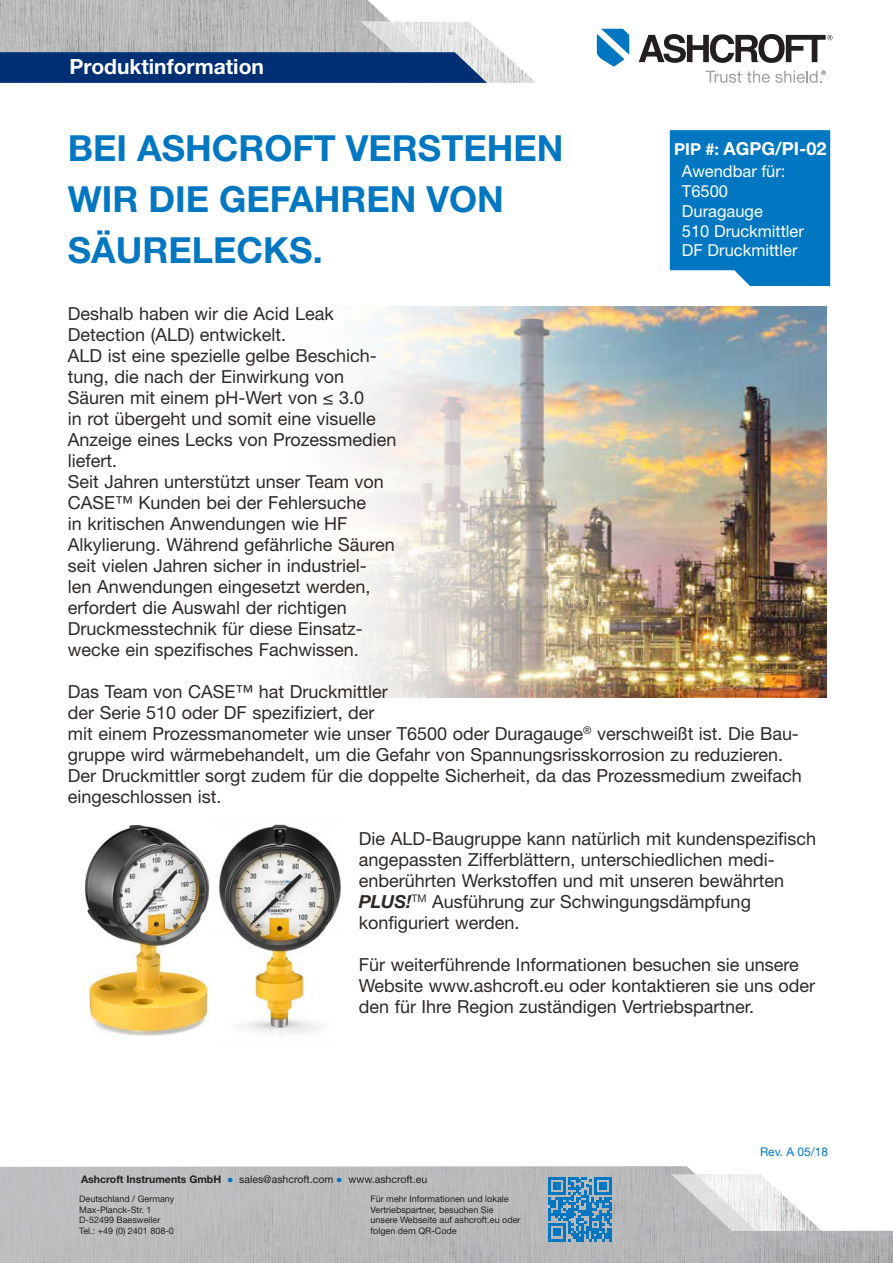
<style>
.page{position:relative;width:893px;height:1263px;background:#fff}
.page>*{position:absolute;margin:0;border:0;box-sizing:border-box;transform-origin:0 0}
.Absatzformat_1{font:700 36px/51px "Helvetica Neue LT Pro";color:#0077c0}
.t1{font:700 21px "Helvetica Neue LT Pro";color:#fff}
.Text{font:18px/21px "Helvetica Neue LT Pro";color:#2e2926}
.t2{font:700 18px "Helvetica Neue LT Pro";color:#fff}
.t3{font:16.5px/19.8px "Helvetica Neue LT Pro";color:#fff}
.t4{font:12px "Helvetica Neue LT Pro";color:#0077c0}
.t5{font:10.5px "Helvetica Neue LT Pro";color:#231f20}
.t6{font:9px/10.8px "Helvetica Neue LT Pro";color:#231f20}
.s1{font-size:16.5px}
.s2{font-weight:700;font-style:italic}
.s3{font-weight:700}
.s4{font-family:"Arial";font-weight:700;color:#0072bc}
</style>
<div class="page">
<img style="left:0;top:0;width:421px;height:22px">
<svg style="left:0;top:22px;width:536px;height:61px;background:#7085a4"></svg>
<svg style="left:706px;top:71px;width:35px;height:12px"></svg>
<svg style="left:597px;top:29px;width:32px;height:38px"></svg>
<svg style="left:639px;top:34px;width:193px;height:29px"></svg>
<svg style="left:747px;top:71px;width:79px;height:12px"></svg>
<svg style="left:0;top:1166px;width:893px;height:97px;background:#c0c1c3"></svg>
<svg style="left:671px;top:1174px;width:109px;height:57px"></svg>
<svg style="left:445px;top:1171px;width:167px;height:70px;background:#8fa9bc"></svg>
<img style="left:343px;top:307px;width:483px;height:391px">
<div style="left:670px;top:130px;width:160px;height:156px;background:#0077c0"></div>
<img style="left:85px;top:825px;width:125px;height:211px">
<img style="left:219px;top:824px;width:122px;height:210px">
<p class="t1" style="left:70px;top:54px;width:196px">Produktinformation</p>
<p class="Absatzformat_1" style="left:68px;top:122px;width:497px">BEI ASHCROFT VERSTEHEN<br>WIR DIE GEFAHREN VON<br>SÄURELECKS.</p>
<p class="t2" style="left:674px;top:137px;width:154px"><span class="s1">PIP #:</span> AGPG/PI-02</p>
<p class="t3" style="left:682px;top:161px;width:105px">Awendbar für:<br>T6500<br>Duragauge</p>
<p class="t3" style="left:682px;top:220px;width:123px">510 Druckmittler<br>DF Druckmittler</p>
<p class="Text" style="left:68px;top:303px;width:267px">Deshalb haben wir die Acid Leak</p>
<p class="Text" style="left:68px;top:324px;width:330px">Detection (ALD) entwickelt.<br>ALD ist eine spezielle gelbe Beschich&shy;tung, die nach der Einwirkung von<br>Säuren mit einem pH-Wert von ≤ 3.0<br>in rot übergeht und somit eine visuelle<br>Anzeige eines Lecks von Prozessmedien liefert.</p>
<p class="Text" style="left:68px;top:471px;width:328px">Seit Jahren unterstützt unser Team von CASE™ Kunden bei der Fehlersuche<br>in kritischen Anwendungen wie HF Alkylierung. Während gefährliche Säuren seit vielen Jahren sicher in industriel&shy;len Anwendungen eingesetzt werden, erfordert die Auswahl der richtigen Druckmesstechnik für diese Einsatz&shy;wecke ein spezifisches Fachwissen.</p>
<p class="Text" style="left:68px;top:681px;width:733px">Das Team von CASE™ hat Druckmittler<br>der Serie 510 oder DF spezifiziert, der<br>mit einem Prozessmanometer wie unser T6500 oder Duragauge<sup>®</sup> verschweißt ist. Die Bau&shy;gruppe wird wärmebehandelt, um die Gefahr von Spannungsrisskorrosion zu reduzieren.</p>
<p class="Text" style="left:68px;top:765px;width:735px">Der Druckmittler sorgt zudem für die doppelte Sicherheit, da das Prozessmedium zweifach eingeschlossen ist.</p>
<p class="Text" style="left:359px;top:828px;width:459px">Die ALD-Baugruppe kann natürlich mit kundenspezifisch angepassten Zifferblättern, unterschiedlichen medi&shy;enberührten Werkstoffen und mit unseren bewährten <span class="s2">PLUS!</span><sup>TM</sup> Ausführung zur Schwingungsdämpfung</p>
<p class="Text" style="left:359px;top:912px;width:162px">konfiguriert werden.</p>
<p class="Text" style="left:359px;top:954px;width:458px">Für weiterführende Informationen besuchen sie unsere<br>Website www.ashcroft.eu oder kontaktieren sie uns oder den für Ihre Region zuständigen Vertriebspartner.</p>
<p class="t5" style="left:81px;top:1172px;width:348px"><span class="s3">Ashcroft Instruments GmbH</span> <span class="s4">●</span> sales@ashcroft.com <span class="s4">●</span> www.ashcroft.eu</p>
<p class="t6" style="left:371px;top:1193px;width:151px">Für mehr Informationen und lokale<br>Vertriebspartner, besuchen Sie unsere Webseite auf ashcroft.eu oder folgen dem QR-Code</p>
<p class="t6" style="left:79px;top:1193px;width:97px">Deutschland / Germany<br>Max-Planck-Str. 1<br>D-52499 Baesweiler<br>Tel.: +49 (0) 2401 808-0</p>
<p class="t4" style="left:760px;top:1144px;width:70px">Rev. A 05/18</p>
</div>
